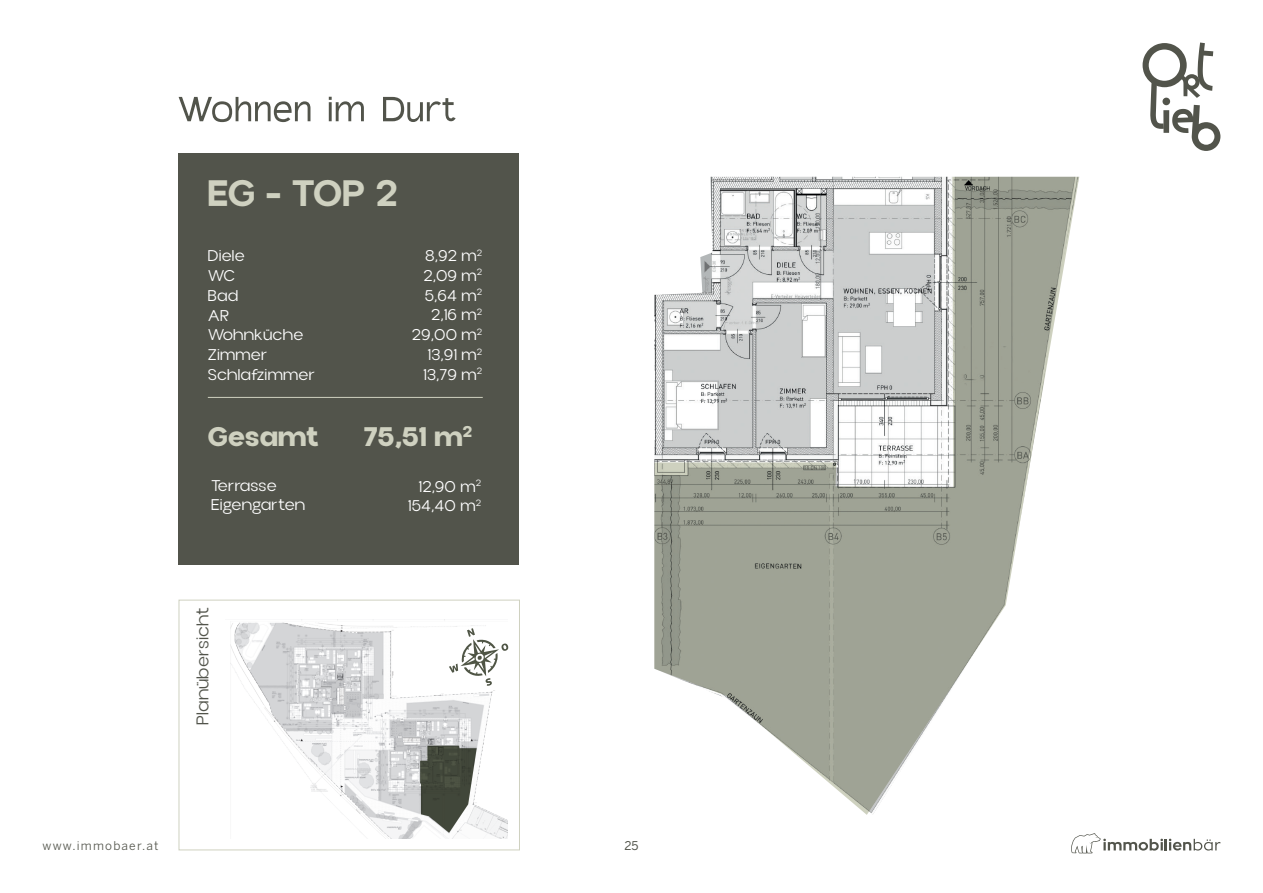
<style>
.page{position:relative;width:1263px;height:893px;background:#fff}
.page>*{position:absolute;margin:0;border:0;box-sizing:border-box;transform-origin:0 0}
.t1{font:600 39px "Aloevera Display";color:#cfd1c0}
.t2{font:700 28.5px "Aloevera Display";letter-spacing:.01em;color:#cfd1c0}
.t3{font:300 18px "Aloevera Display";letter-spacing:.01em;color:#52544b}
.t4{font:300 16.5px/19.8px "Aloevera Display";letter-spacing:.01em;color:#fff}
.t5{font:12px "Benton Sans";letter-spacing:.1em;color:#52544b}
.t6{font:12px "Benton Sans";color:#52544b}
</style>
<div class="page">
<svg style="left:1071px;top:833px;width:149px;height:20px"></svg>
<div style="left:179px;top:600px;width:341px;height:250px;border:1px solid #cfd1c0"></div>
<div style="left:179px;top:154px;width:340px;height:411px;background:#52544b"></div>
<svg style="left:1142px;top:43px;width:78px;height:108px"></svg>
<hr style="left:208px;top:397px;width:275px;height:1px;background:#cfd1c0">
<svg style="left:179px;top:97px;width:131px;height:25px"></svg>
<svg style="left:329px;top:97px;width:35px;height:24px"></svg>
<svg style="left:383px;top:97px;width:73px;height:25px"></svg>
<img style="left:230px;top:622px;width:277px;height:217px">
<svg style="left:654px;top:177px;width:425px;height:638px"></svg>
<svg style="left:420px;top:746px;width:57px;height:87px"></svg>
<h1 class="t1" style="left:208px;top:171px;width:191px">EG - TOP 2</h1>
<p class="t4" style="left:208px;top:246px;width:109px">Diele<br>WC<br>Bad<br>AR<br>Wohnküche<br>Zimmer<br>Schlafzimmer</p>
<p class="t4" style="left:412px;top:246px;width:72px;text-align:right">8,92 m<sup>2<br></sup>2,09 m<sup>2<br></sup>5,64 m<sup>2<br></sup>2,16 m<sup>2<br></sup>29,00 m<sup>2<br></sup>13,91 m<sup>2<br></sup>13,79 m<sup>2</sup></p>
<h2 class="t2" style="left:208px;top:420px;width:113px">Gesamt</h2>
<h2 class="t2" style="left:364px;top:420px;width:110px">75,51 m<sup>2</sup></h2>
<p class="t4" style="left:211px;top:475px;width:96px">Terrasse<br>Eigengarten</p>
<p class="t3" style="left:193px;top:725px;width:120px;rotate:-90deg">Planübersicht</p>
<p class="t4" style="left:408px;top:476px;width:75px;text-align:right">12,90 m<sup>2<br></sup>154,40 m<sup>2</sup></p>
<p class="t5" style="left:43px;top:839px;width:118px">www.immobaer.at</p>
<p class="t6" style="left:624px;top:839px;width:16px">25</p>
</div>
